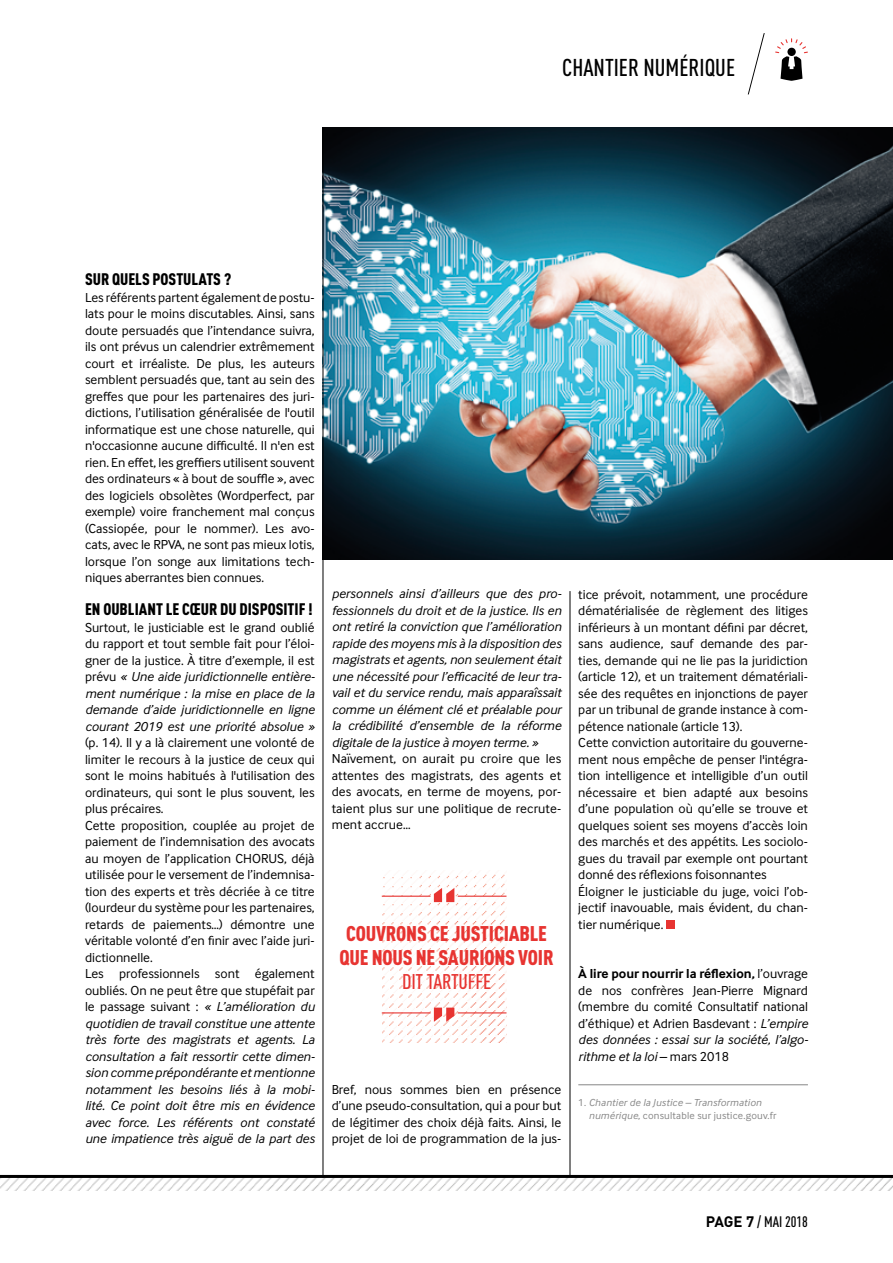
<style>
.page{position:relative;width:893px;height:1263px;background:#fff}
.page>*{position:absolute;margin:0;border:0;box-sizing:border-box;transform-origin:0 0}
.t1{font:500 24px "DIN Cond";color:#000}
.t2{font:900 21px/24px "DIN Cond";letter-spacing:-.01em;color:#e73431;text-align:center}
.t3{font:500 21px "DIN Cond";letter-spacing:-.01em;color:#e73431}
.t4{font:900 16.5px "DIN Cond";color:#000}
.t5{font:500 15px "DIN Cond";color:#000}
.t6{font:13.5px/16.5px "Inter Face";color:#000;text-align:justify}
.t7{font:italic 13.5px/16.5px "Inter Face";color:#000;text-align:justify}
.t8{font:italic 10.5px/12.6px "Inter Face";letter-spacing:.02em;color:#878787}
.s1{font-style:normal}
.s2{font-style:italic}
.s3{font-weight:700}
.s4{font-family:"DIN";font-weight:700}
</style>
<div class="page">
<img style="left:0;top:1178px;width:893px;height:13px">
<hr style="left:0;top:1175px;width:893px;height:3px;background:#000">
<svg style="left:775px;top:38px;width:33px;height:43px"></svg>
<svg style="left:747px;top:33px;width:18px;height:62px"></svg>
<img style="left:324px;top:128px;width:569px;height:431px">
<hr style="left:578px;top:1084px;width:230px;height:1px;background:#878787">
<div style="left:666px;top:920px;width:8px;height:9px;background:#e73431"></div>
<img style="left:382px;top:874px;width:125px;height:168px">
<svg style="left:434px;top:888px;width:20px;height:14px"></svg>
<hr style="left:382px;top:896px;width:49px;height:1px;background:#e73431">
<hr style="left:458px;top:896px;width:48px;height:1px;background:#e73431">
<svg style="left:434px;top:1007px;width:20px;height:15px"></svg>
<hr style="left:382px;top:1012px;width:49px;height:1px;background:#e73431">
<hr style="left:458px;top:1012px;width:48px;height:1px;background:#e73431">
<hr style="left:570px;top:591px;width:1px;height:584px;background:#000">
<hr style="left:323px;top:128px;width:1px;height:1050px;background:#000">
<h1 class="t1" style="left:562px;top:53px;width:174px">CHANTIER NUMÉRIQUE</h1>
<p class="t4" style="left:85px;top:269px;width:148px">SUR QUELS POSTULATS ?</p>
<p class="t6" style="left:85px;top:289px;width:231px">Les référents partent également de postu&shy;lats pour le moins discutables. Ainsi, sans doute persuadés que l’intendance suivra, ils ont prévus un calendrier extrêmement court et irréaliste. De plus, les auteurs semblent persuadés que, tant au sein des greffes que pour les partenaires des juri&shy;dictions, l’utilisation généralisée de l'outil informatique est une chose naturelle, qui n'occasionne aucune difficulté. Il n'en est rien. En effet, les greffiers utilisent souvent des ordinateurs « à bout de souffle », avec des logiciels obsolètes (Wordperfect, par exemple) voire franchement mal conçus (Cassiopée, pour le nommer). Les avo&shy;cats, avec le RPVA, ne sont pas mieux lotis, lorsque l’on songe aux limitations tech&shy;niques aberrantes bien connues.</p>
<p class="t4" style="left:85px;top:599px;width:229px">EN OUBLIANT LE CŒUR DU DISPOSITIF !</p>
<p class="t7" style="left:85px;top:619px;width:231px"><span class="s1">Surtout, le justiciable est le grand oublié du rapport et tout semble fait pour l’éloi&shy;gner de la justice. À titre d’exemple, il est prévu</span> « Une aide juridictionnelle entière&shy;ment numérique : la mise en place de la demande d’aide juridictionnelle en ligne courant 2019 est une priorité absolue »</p>
<p class="t6" style="left:85px;top:734px;width:231px;text-align:left">(p. 14). Il y a là clairement une volonté de limiter le recours à la justice de ceux qui sont le moins habitués à l'utilisation des ordinateurs, qui sont le plus souvent, les plus précaires.<br>Cette proposition, couplée au projet de paiement de l’indemnisation des avocats au moyen de l’application CHORUS, déjà utilisée pour le versement de l’indemnisa&shy;tion des experts et très décriée à ce titre (lourdeur du système pour les partenaires, retards de paiements…) démontre une véritable volonté d’en finir avec l’aide juri&shy;dictionnelle.<br>Les professionnels sont également oubliés. On ne peut être que stupéfait par le passage suivant : <span class="s2">« L’amélioration du quotidien de travail constitue une attente très forte des magistrats et agents. La consultation a fait ressortir cette dimen&shy;sion comme prépondérante et mentionne notamment les besoins liés à la mobi&shy;lité. Ce point doit être mis en évidence avec force. Les référents ont constaté une impatience très aiguë de la part des</span></p>
<p class="t7" style="left:332px;top:586px;width:231px">personnels ainsi d’ailleurs que des pro&shy;fessionnels du droit et de la justice. Ils en ont retiré la conviction que l’amélioration rapide des moyens mis à la disposition des magistrats et agents, non seulement était une nécessité pour l’efficacité de leur tra&shy;vail et du service rendu, mais apparaîssait comme un élément clé et préalable pour la crédibilité d’ensemble de la réforme digitale de la justice à moyen terme. »</p>
<p class="t6" style="left:332px;top:751px;width:231px">Naïvement, on aurait pu croire que les attentes des magistrats, des agents et des avocats, en terme de moyens, por&shy;taient plus sur une politique de recrute&shy;ment accrue…</p>
<h2 class="t2" style="left:339px;top:921px;width:216px">COUVRONS CE JUSTICIABLE<br>QUE NOUS NE SAURIONS VOIR</h2>
<h2 class="t3" style="left:402px;top:969px;width:90px">DIT TARTUFFE</h2>
<p class="t6" style="left:332px;top:1081px;width:231px">Bref, nous sommes bien en présence d’une pseudo-consultation, qui a pour but de légitimer des choix déjà faits. Ainsi, le projet de loi de programmation de la jus-</p>
<p class="t6" style="left:578px;top:586px;width:231px;text-align:left">tice prévoit, notamment, une procédure dématérialisée de règlement des litiges inférieurs à un montant défini par décret, sans audience, sauf demande des par&shy;ties, demande qui ne lie pas la juridiction (article 12), et un traitement dématériali&shy;sée des requêtes en injonctions de payer par un tribunal de grande instance à com&shy;pétence nationale (article 13).<br>Cette conviction autoritaire du gouverne&shy;ment nous empêche de penser l'intégra&shy;tion intelligence et intelligible d’un outil nécessaire et bien adapté aux besoins d’une population où qu’elle se trouve et quelques soient ses moyens d’accès loin des marchés et des appétits. Les sociolo&shy;gues du travail par exemple ont pourtant donné des réflexions foisonnantes Éloigner le justiciable du juge, voici l’ob&shy;jectif inavouable, mais évident, du chan&shy;tier numérique.</p>
<p class="t6" style="left:578px;top:965px;width:231px"><span class="s3">À lire pour nourrir la réflexion,</span> l’ouvrage de nos confrères Jean-Pierre Mignard (membre du comité Consultatif national d’éthique) et Adrien Basdevant : <span class="s2">L’empire des données : essai sur la société, l’algo&shy;rithme et la loi</span> – mars 2018</p>
<p class="t8" style="left:589px;top:1096px;width:189px;text-indent:-10px"><span class="s1">1.</span> Chantier de la Justice – Transformation numérique<span class="s1">, consultable sur justice.gouv.fr</span></p>
<p class="t5" style="left:706px;top:1212px;width:104px"><span class="s4">PAGE 7</span> / MAI 2018</p>
</div>
